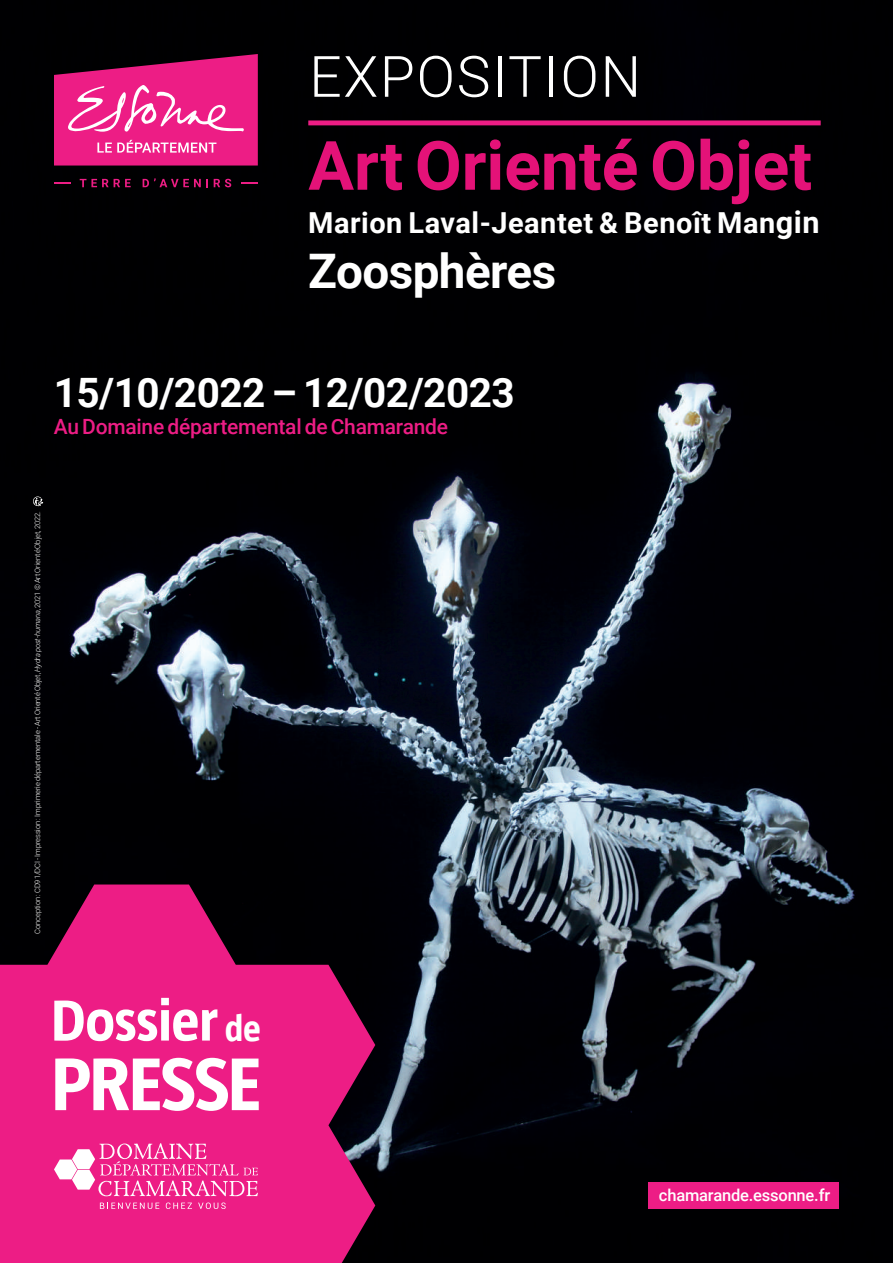
<style>
.page{position:relative;width:893px;height:1263px;background:#fff}
.page>*{position:absolute;margin:0;border:0;box-sizing:border-box;transform-origin:0 0}
.t1{font:700 76.5px "Taz";letter-spacing:-.025em;color:#fff}
.t2{font:700 68.1px "Roboto";color:#e41278}
.t3{font:700 59.1px "Taz";letter-spacing:-.01em;color:#fff}
.t4{font:300 57px "Roboto";letter-spacing:.03em;color:#fff}
.t5{font:700 47.7px "Roboto";letter-spacing:-.015em;color:#fff}
.t6{font:700 40.5px "Roboto";letter-spacing:-.015em;color:#fff}
.t7{font:700 28.95px "Roboto";letter-spacing:.02em;color:#fff}
.t8{font:500 21px "Roboto";letter-spacing:-.01em;color:#ed1d85}
.t9{font:500 16.5px "Roboto";letter-spacing:-.01em;color:#fff}
.t10{font:300 7.5px "Roboto";letter-spacing:-.01em;color:#fff}
.s1{font-size:30.6px}
.s2{font-style:italic}
.s3{font-size:37.2px}
</style>
<div class="page">
<img style="left:0;top:0;width:893px;height:1263px">
<svg style="left:0;top:884px;width:375px;height:379px;background:#bf176c"></svg>
<svg style="left:54px;top:182px;width:17px;height:2px"></svg>
<svg style="left:241px;top:182px;width:17px;height:2px"></svg>
<svg style="left:80px;top:179px;width:51px;height:8px"></svg>
<svg style="left:143px;top:178px;width:65px;height:9px"></svg>
<svg style="left:214px;top:179px;width:17px;height:8px"></svg>
<svg style="left:54px;top:54px;width:204px;height:112px;background:#d72e83"></svg>
<svg style="left:100px;top:1202px;width:59px;height:7px"></svg>
<svg style="left:166px;top:1202px;width:26px;height:7px"></svg>
<svg style="left:198px;top:1202px;width:28px;height:7px"></svg>
<svg style="left:54px;top:1143px;width:204px;height:53px;background:#f153a2"></svg>
<div style="left:649px;top:1182px;width:190px;height:27px;background:#ed1d85"></div>
<svg style="left:33px;top:496px;width:10px;height:10px"></svg>
<div style="left:308px;top:120px;width:513px;height:5px;background:#ed1d85"></div>
<h3 class="t4" style="left:309px;top:37px;width:333px">EXPOSITION</h3>
<h2 class="t2" style="left:308px;top:118px;width:505px">Art Orienté Objet</h2>
<h3 class="t7" style="left:308px;top:202px;width:513px">Marion Laval-Jeantet &amp; Benoît Man<span class="s1">gin</span></h3>
<h3 class="t5" style="left:308px;top:238px;width:249px">Zoosphères</h3>
<h3 class="t6" style="left:54px;top:364px;width:462px">15/10/2022 – 12/02/2023</h3>
<h3 class="t8" style="left:54px;top:412px;width:396px">Au Domaine départemental de Chamarande</h3>
<p class="t10" style="left:32px;top:934px;width:424px;rotate:-90deg">Conception : CD91/DCI - Impression : Imprimerie départementale - Art Orienté Objet, <span class="s2">Hydra post-humana</span>, 2021 © Art Orienté Objet, 2022.</p>
<h3 class="t3" style="left:51px;top:990px;width:211px">Dossier <span class="s3">de</span></h3>
<h1 class="t1" style="left:51px;top:1044px;width:212px">PRESSE</h1>
<h3 class="t9" style="left:659px;top:1184px;width:173px">chamarande.essonne.fr</h3>
</div>
